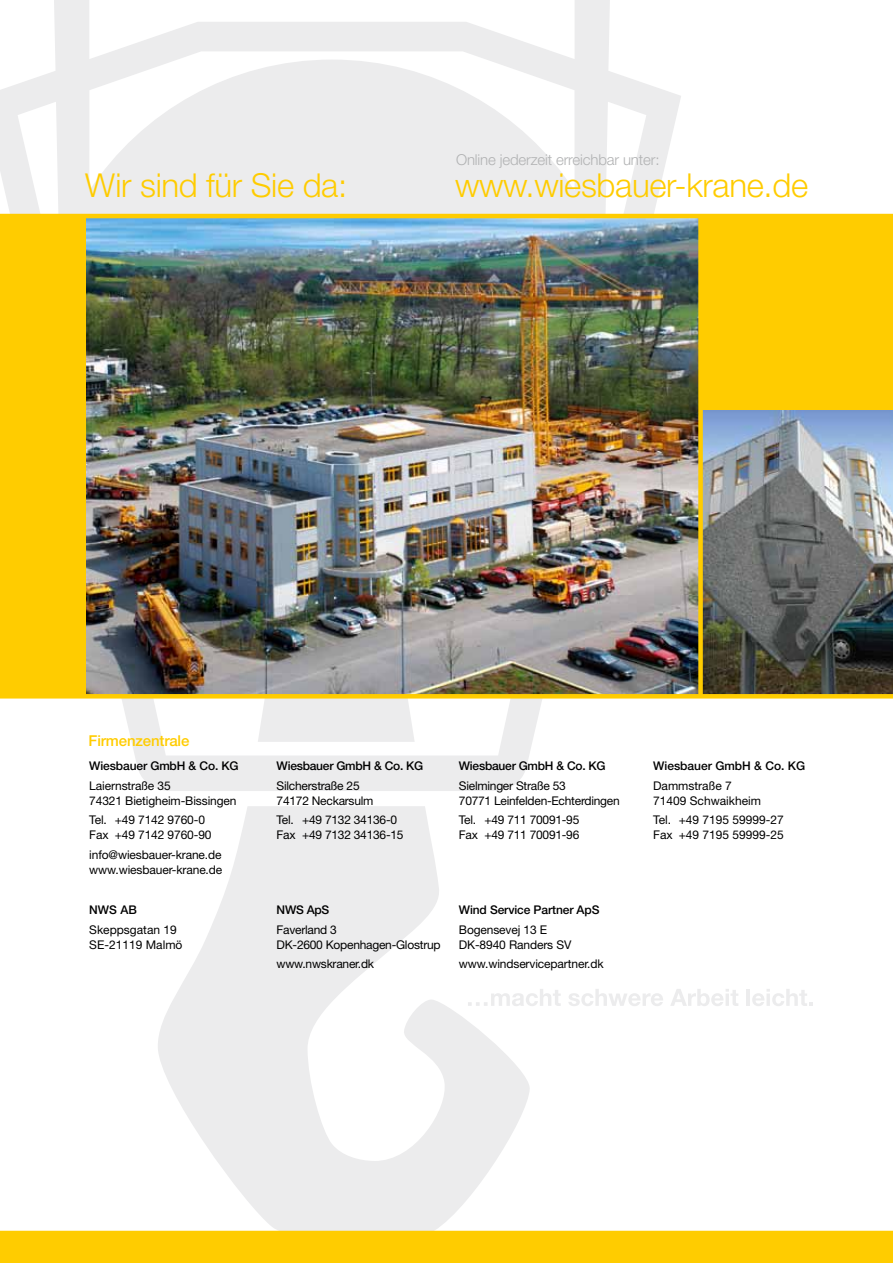
<style>
.page{position:relative;width:893px;height:1263px;background:#fff}
.page>*{position:absolute;margin:0;border:0;box-sizing:border-box;transform-origin:0 0}
.t1{font:300 33px "Helvetica Neue LT Pro";letter-spacing:-.01em;color:#fc0}
.t2{font:300 15px "Helvetica Neue LT Pro";letter-spacing:-.01em;color:#b1b2b3}
.t3{font:500 15px "Helvetica Neue LT Pro";letter-spacing:-.01em;color:#fc0}
.t4{font:12px/15px "Helvetica Neue LT Pro";letter-spacing:-.01em;color:#000}
.t5{font:500 12px "Helvetica Neue LT Pro";letter-spacing:-.01em;color:#000}
</style>
<div class="page">
<svg style="left:115px;top:698px;width:433px;height:93px;fill:#ececed"></svg>
<div style="left:258px;top:698px;width:157px;height:44px;background:#ececed"></div>
<svg style="left:157px;top:806px;width:373px;height:425px;fill:#ececed"></svg>
<svg style="left:0;top:0;width:681px;height:214px;fill:#ececed"></svg>
<div style="left:0;top:1231px;width:893px;height:32px;background:#fc0"></div>
<img style="left:85px;top:218px;width:613px;height:476px">
<div style="left:702px;top:215px;width:191px;height:198px;background:#fc0"></div>
<img style="left:703px;top:410px;width:190px;height:284px">
<hr style="left:0;top:214px;width:893px;height:4px;background:#fc0">
<hr style="left:0;top:694px;width:893px;height:4px;background:#fc0">
<div style="left:0;top:215px;width:85px;height:482px;background:#fc0"></div>
<div style="left:698px;top:215px;width:5px;height:482px;background:#fc0"></div>
<svg style="left:468px;top:989px;width:93px;height:17px"></svg>
<svg style="left:568px;top:989px;width:95px;height:17px"></svg>
<svg style="left:671px;top:989px;width:67px;height:17px"></svg>
<hr style="left:747px;top:989px;width:3px;height:17px;background:#ececed">
<svg style="left:752px;top:989px;width:61px;height:17px"></svg>
<h1 class="t1" style="left:85px;top:165px;width:264px">Wir sind für Sie da:</h1>
<p class="t2" style="left:456px;top:150px;width:205px">Online jederzeit erreichbar unter:</p>
<h1 class="t1" style="left:455px;top:165px;width:355px">www.wiesbauer-krane.de</h1>
<p class="t3" style="left:89px;top:732px;width:102px">Firmenzentrale</p>
<p class="t5" style="left:89px;top:759px;width:151px">Wiesbauer GmbH &amp; Co. KG</p>
<p class="t4" style="left:89px;top:778px;width:149px">Laiernstraße 35<br>74321 Bietigheim-Bissingen</p>
<p class="t4" style="left:89px;top:812px;width:124px">Tel. +49 7142 9760-0<br>Fax +49 7142 9760-90</p>
<p class="t4" style="left:89px;top:847px;width:135px">info@wiesbauer-krane.de www.wiesbauer-krane.de</p>
<p class="t5" style="left:89px;top:903px;width:49px">NWS AB</p>
<p class="t4" style="left:89px;top:922px;width:95px">Skeppsgatan 19<br>SE-21119 Malmö</p>
<p class="t5" style="left:277px;top:759px;width:148px">Wiesbauer GmbH &amp; Co. KG</p>
<p class="t4" style="left:277px;top:778px;width:98px">Silcherstraße 25<br>74172 Neckarsulm</p>
<p class="t4" style="left:277px;top:812px;width:128px">Tel. +49 7132 34136-0<br>Fax +49 7132 34136-15</p>
<p class="t5" style="left:459px;top:759px;width:148px">Wiesbauer GmbH &amp; Co. KG</p>
<p class="t4" style="left:459px;top:778px;width:162px">Sielminger Straße 53<br>70771 Leinfelden-Echterdingen</p>
<p class="t4" style="left:459px;top:812px;width:122px">Tel. +49 711 70091-95<br>Fax +49 711 70091-96</p>
<p class="t5" style="left:277px;top:903px;width:54px">NWS ApS</p>
<p class="t4" style="left:277px;top:922px;width:166px">Faverland 3<br>DK-2600 Kopenhagen-Glostrup</p>
<p class="t4" style="left:277px;top:956px;width:99px">www.nwskraner.dk</p>
<p class="t5" style="left:459px;top:903px;width:142px">Wind Service Partner ApS</p>
<p class="t4" style="left:459px;top:922px;width:114px">Bogensevej 13 E<br>DK-8940 Randers SV</p>
<p class="t4" style="left:459px;top:956px;width:146px">www.windservicepartner.dk</p>
<p class="t5" style="left:653px;top:759px;width:154px">Wiesbauer GmbH &amp; Co. KG</p>
<p class="t4" style="left:653px;top:778px;width:110px">Dammstraße 7<br>71409 Schwaikheim</p>
<p class="t4" style="left:653px;top:812px;width:132px">Tel. +49 7195 59999-27<br>Fax +49 7195 59999-25</p>
</div>
